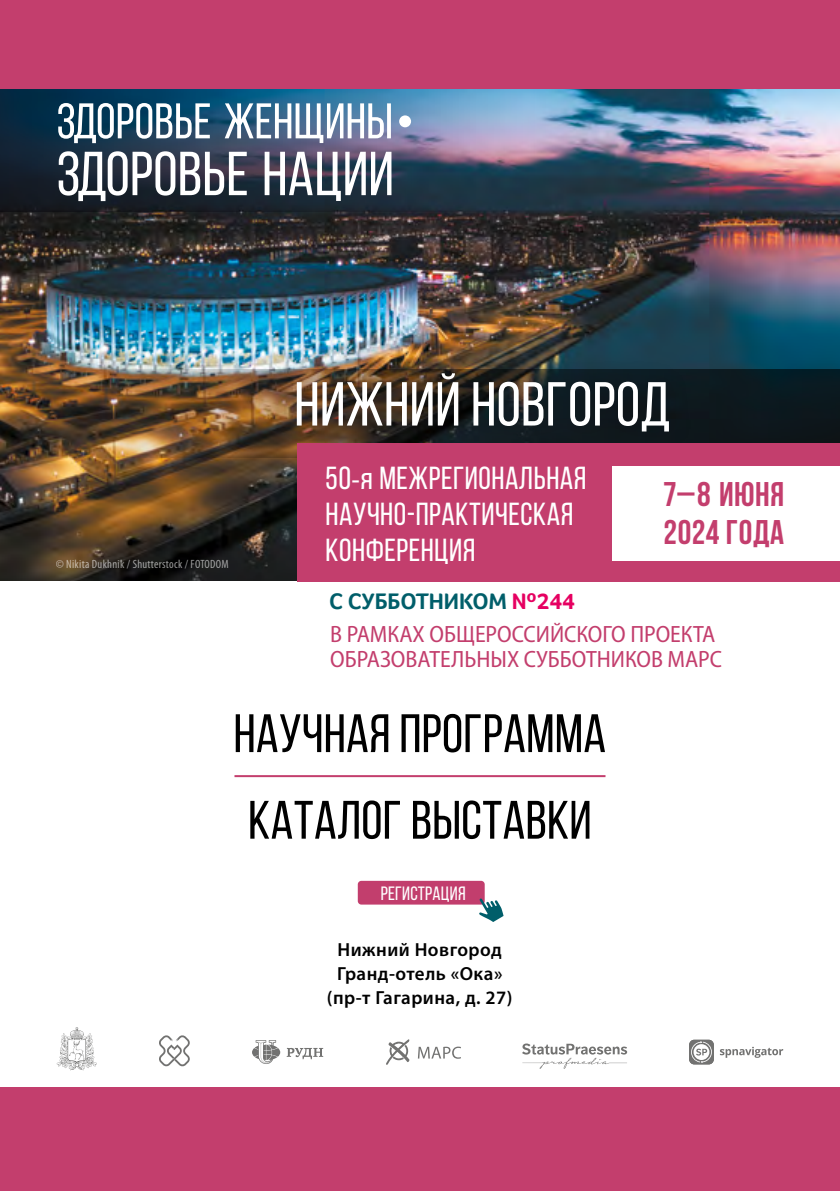
<style>
.page{position:relative;width:840px;height:1191px;background:#fff}
.page>*{position:absolute;margin:0;border:0;box-sizing:border-box;transform-origin:0 0}
.t1{font:62px "Bebas Neue";letter-spacing:.005em;color:#fff}
.t2{font:54px/86.6px "Bebas Neue";letter-spacing:.005em;color:#000}
.t3{font:50px "Bebas Neue";letter-spacing:.005em;color:#fff}
.t4{font:700 34.2px/38.4px "Bebas Neue";letter-spacing:.015em;color:#c33e6d}
.t5{font:31.8px/35.8px "Bebas Neue";letter-spacing:.015em;color:#fff}
.t6{font:semi-condensed 23.6px/25px "Myriad Pro";color:#c33e6d}
.t7{font:700 23px "Foco Trial";color:#005e6a}
.t8{font:19.2px "Bebas Neue";letter-spacing:.01em;color:#fff}
.t9{font:600 19px/24px "Myriad Pro";letter-spacing:.025em;color:#000;text-align:center}
.t10{font:condensed 12px "Myriad Pro";letter-spacing:.025em;color:#fff}
.s1{font-family:"Bebas Neue Pro"}
.s2{color:#e60061}
</style>
<div class="page">
<img style="left:0;top:89px;width:839px;height:491px">
<img style="left:0;top:89px;width:644px;height:122px">
<img style="left:0;top:369px;width:839px;height:88px">
<div style="left:0;top:0;width:839px;height:89px;background:#c33e6d"></div>
<div style="left:0;top:1087px;width:839px;height:104px;background:#c33e6d"></div>
<img style="left:261px;top:339px;width:442px;height:131px">
<div style="left:399px;top:115px;width:12px;height:12px;background:#fff;border-radius:50%"></div>
<div style="left:297px;top:443px;width:542px;height:138px;background:#c33e6d"></div>
<div style="left:612px;top:466px;width:227px;height:94px;background:#fff"></div>
<svg style="left:418px;top:1046px;width:43px;height:12px"></svg>
<svg style="left:386px;top:1039px;width:24px;height:26px"></svg>
<svg style="left:522px;top:1043px;width:104px;height:26px"></svg>
<svg style="left:689px;top:1039px;width:24px;height:25px"></svg>
<svg style="left:719px;top:1046px;width:63px;height:11px"></svg>
<svg style="left:252px;top:1040px;width:28px;height:24px"></svg>
<svg style="left:286px;top:1047px;width:37px;height:12px"></svg>
<svg style="left:57px;top:1027px;width:40px;height:43px"></svg>
<svg style="left:159px;top:1035px;width:31px;height:31px"></svg>
<div style="left:357px;top:881px;width:127px;height:23px;background:#c23e6d;border-radius:4px"></div>
<svg style="left:479px;top:898px;width:24px;height:24px"></svg>
<hr style="left:234px;top:775px;width:371px;height:2px;background:#c33e6d">
<h3 class="t3" style="left:56px;top:94px;width:338px">Здоровье женщины</h3>
<h1 class="t1" style="left:56px;top:140px;width:339px">здоровье нации</h1>
<p class="t10" style="left:56px;top:557px;width:174px">© Nikita Dukhnik / Shutterstock / FOTODOM</p>
<h1 class="t1" style="left:294px;top:370px;width:377px">Нижний Новгород</h1>
<h3 class="t5" style="left:325px;top:460px;width:262px"><span class="s1">50-я</span> МЕЖРЕГИОНАЛЬНАЯ<br>НАУЧНО-ПРАКТИЧЕСКАЯ<br>КОНФЕРЕНЦИЯ</h3>
<h3 class="t4" style="left:662px;top:474px;width:122px">7–8 июня<br>2024 года</h3>
<p class="t7" style="left:329px;top:586px;width:247px">С СУББОТНИКОМ <span class="s2">№244</span></p>
<p class="t6" style="left:330px;top:622px;width:393px">В РАМКАХ ОБЩЕРОССИЙСКОГО ПРОЕКТА<br>ОБРАЗОВАТЕЛЬНЫХ СУББОТНИКОВ МАРС</p>
<h2 class="t2" style="left:233px;top:689px;width:374px">НАУЧНАЯ ПРОГРАММА<br>КАТАЛОГ ВЫСТАВКИ</h2>
<p class="t8" style="left:380px;top:882px;width:86px">РЕГИСТРАЦИЯ</p>
<p class="t9" style="left:326px;top:936px;width:187px">Нижний Новгород<br>Гранд-отель «Ока» (пр-т Гагарина, д. 27)</p>
</div>
